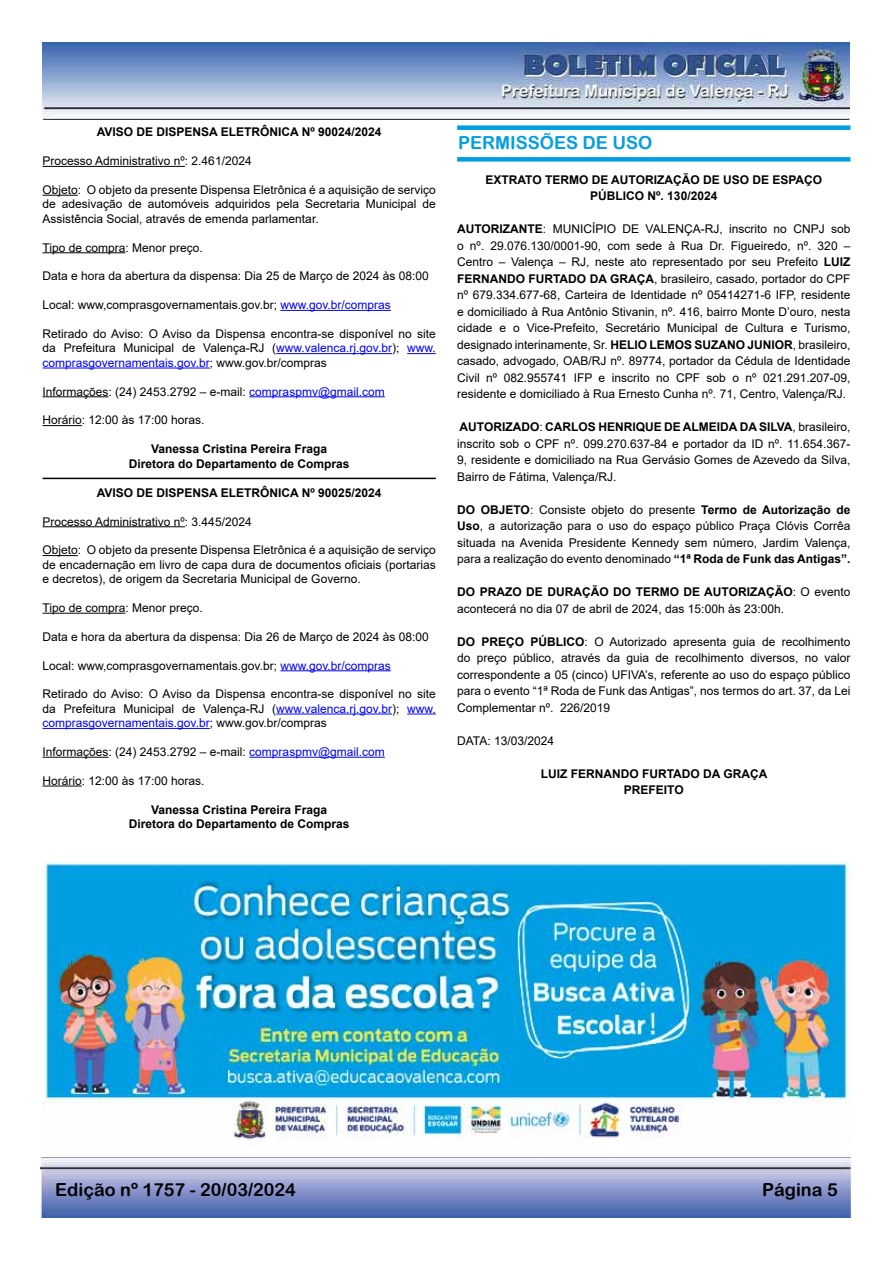
<style>
.page{position:relative;width:893px;height:1263px;background:#fff}
.page>*{position:absolute;margin:0;border:0;box-sizing:border-box;transform-origin:0 0}
.t1{font:18px "Arial Rounded MT Bold";color:#000}
.t2{font:18px "Arial Rounded MT Bold";color:#009fe3}
.t3{font:12px/16.5px "Arial";color:#000;text-align:justify}
.t4{font:700 12px/14.4px "Arial";color:#000;text-align:center}
.s1{color:#00f}
.s2{font-weight:700}
</style>
<div class="page">
<img style="left:43px;top:43px;width:806px;height:76px">
<img style="left:40px;top:1158px;width:811px;height:60px">
<div style="left:457px;top:157px;width:393px;height:5px;background:#009fe3"></div>
<div style="left:457px;top:125px;width:393px;height:5px;background:#009fe3"></div>
<hr style="left:43px;top:166px;width:142px;height:1px;background:#000">
<hr style="left:43px;top:195px;width:35px;height:1px;background:#000">
<hr style="left:43px;top:252px;width:82px;height:1px;background:#000">
<hr style="left:280px;top:310px;width:111px;height:1px;background:#00f">
<hr style="left:276px;top:353px;width:116px;height:1px;background:#00f">
<svg style="left:407px;top:353px;width:29px;height:1px"></svg>
<hr style="left:43px;top:368px;width:167px;height:1px;background:#00f">
<hr style="left:43px;top:396px;width:66px;height:1px;background:#000">
<hr style="left:249px;top:396px;width:136px;height:1px;background:#00f">
<hr style="left:43px;top:425px;width:39px;height:1px;background:#000">
<hr style="left:43px;top:478px;width:393px;height:1px;background:#000">
<hr style="left:43px;top:526px;width:142px;height:1px;background:#000">
<hr style="left:43px;top:555px;width:35px;height:1px;background:#000">
<hr style="left:43px;top:613px;width:82px;height:1px;background:#000">
<hr style="left:280px;top:670px;width:111px;height:1px;background:#00f">
<hr style="left:276px;top:713px;width:116px;height:1px;background:#00f">
<svg style="left:407px;top:713px;width:29px;height:1px"></svg>
<hr style="left:43px;top:728px;width:167px;height:1px;background:#00f">
<hr style="left:43px;top:757px;width:66px;height:1px;background:#000">
<hr style="left:249px;top:757px;width:136px;height:1px;background:#00f">
<hr style="left:43px;top:785px;width:39px;height:1px;background:#000">
<img style="left:43px;top:861px;width:807px;height:279px">
<p class="t4" style="left:97px;top:125px;width:286px">AVISO DE DISPENSA ELETRÔNICA Nº 90024/2024</p>
<p class="t3" style="left:43px;top:153px;width:211px">Processo Administrativo nº: 2.461/2024</p>
<p class="t3" style="left:43px;top:182px;width:395px;line-height:14.4px">Objeto: O objeto da presente Dispensa Eletrônica é a aquisição de serviço de adesivação de automóveis adquiridos pela Secretaria Municipal de Assistência Social, através de emenda parlamentar.</p>
<p class="t3" style="left:43px;top:239px;width:162px">Tipo de compra: Menor preço.</p>
<p class="t3" style="left:43px;top:268px;width:388px">Data e hora da abertura da dispensa: Dia 25 de Março de 2024 às 08:00</p>
<p class="t3" style="left:43px;top:297px;width:350px">Local: www,comprasgovernamentais.gov.br; <span class="s1">www.gov.br/compras</span></p>
<p class="t3" style="left:43px;top:326px;width:395px;line-height:14.4px">Retirado do Aviso: O Aviso da Dispensa encontra-se disponível no site da Prefeitura Municipal de Valença-RJ (<span class="s1">www.valenca.rj.gov.br</span>); <span class="s1">www. comprasgovernamentais.gov.br</span>; www.gov.br/compras</p>
<p class="t3" style="left:43px;top:383px;width:344px">Informações: (24) 2453.2792 – e-mail: <span class="s1">compraspmv@gmail.com</span></p>
<p class="t3" style="left:43px;top:412px;width:164px">Horário: 12:00 às 17:00 horas.</p>
<p class="t4" style="left:129px;top:442px;width:222px">Vanessa Cristina Pereira Fraga<br>Diretora do Departamento de Compras</p>
<p class="t4" style="left:97px;top:485px;width:286px">AVISO DE DISPENSA ELETRÔNICA Nº 90025/2024</p>
<p class="t3" style="left:43px;top:513px;width:211px">Processo Administrativo nº: 3.445/2024</p>
<p class="t3" style="left:43px;top:543px;width:395px;line-height:14.4px">Objeto: O objeto da presente Dispensa Eletrônica é a aquisição de serviço de encadernação em livro de capa dura de documentos oficiais (portarias e decretos), de origem da Secretaria Municipal de Governo.</p>
<p class="t3" style="left:43px;top:599px;width:162px">Tipo de compra: Menor preço.</p>
<p class="t3" style="left:43px;top:628px;width:388px">Data e hora da abertura da dispensa: Dia 26 de Março de 2024 às 08:00</p>
<p class="t3" style="left:43px;top:657px;width:350px">Local: www,comprasgovernamentais.gov.br; <span class="s1">www.gov.br/compras</span></p>
<p class="t3" style="left:43px;top:687px;width:395px;line-height:14.4px">Retirado do Aviso: O Aviso da Dispensa encontra-se disponível no site da Prefeitura Municipal de Valença-RJ (<span class="s1">www.valenca.rj.gov.br</span>); <span class="s1">www. comprasgovernamentais.gov.br</span>; www.gov.br/compras</p>
<p class="t3" style="left:43px;top:743px;width:344px">Informações: (24) 2453.2792 – e-mail: <span class="s1">compraspmv@gmail.com</span></p>
<p class="t3" style="left:43px;top:772px;width:164px">Horário: 12:00 às 17:00 horas.</p>
<p class="t4" style="left:129px;top:802px;width:222px">Vanessa Cristina Pereira Fraga<br>Diretora do Departamento de Compras</p>
<h1 class="t2" style="left:458px;top:132px;width:196px">PERMISSÕES DE USO</h1>
<p class="t4" style="left:485px;top:171px;width:338px;line-height:16.5px">EXTRATO TERMO DE AUTORIZAÇÃO DE USO DE ESPAÇO<br>PÚBLICO Nº. 130/2024</p>
<p class="t3" style="left:457px;top:221px;width:395px"><span class="s2">AUTORIZANTE</span>: MUNICÍPIO DE VALENÇA-RJ, inscrito no CNPJ sob o nº. 29.076.130/0001-90, com sede à Rua Dr. Figueiredo, nº. 320 – Centro – Valença – RJ, neste ato representado por seu Prefeito <span class="s2">LUIZ FERNANDO FURTADO DA GRAÇA</span>, brasileiro, casado, portador do CPF nº 679.334.677-68, Carteira de Identidade nº 05414271-6 IFP, residente e domiciliado à Rua Antônio Stivanin, nº. 416, bairro Monte D’ouro, nesta cidade e o Vice-Prefeito, Secretário Municipal de Cultura e Turismo, designado interinamente, Sr. <span class="s2">HELIO LEMOS SUZANO JUNIOR</span>, brasileiro, casado, advogado, OAB/RJ nº. 89774, portador da Cédula de Identidade Civil nº 082.955741 IFP e inscrito no CPF sob o nº 021.291.207-09, residente e domiciliado à Rua Ernesto Cunha nº. 71, Centro, Valença/RJ.</p>
<p class="t3" style="left:457px;top:419px;width:395px"><span class="s2">AUTORIZADO</span>: <span class="s2">CARLOS HENRIQUE DE ALMEIDA DA SILVA</span>, brasileiro, inscrito sob o CPF nº. 099.270.637-84 e portador da ID nº. 11.654.367- 9, residente e domiciliado na Rua Gervásio Gomes de Azevedo da Silva, Bairro de Fátima, Valença/RJ.</p>
<p class="t3" style="left:457px;top:501px;width:395px"><span class="s2">DO OBJETO</span>: Consiste objeto do presente <span class="s2">Termo de Autorização de Uso</span>, a autorização para o uso do espaço público Praça Clóvis Corrêa situada na Avenida Presidente Kennedy sem número, Jardim Valença, para a realização do evento denominado <span class="s2">“1ª Roda de Funk das Antigas”.</span></p>
<p class="t3" style="left:457px;top:584px;width:395px"><span class="s2">DO PRAZO DE DURAÇÃO DO TERMO DE AUTORIZAÇÃO</span>: O evento acontecerá no dia 07 de abril de 2024, das 15:00h às 23:00h.</p>
<p class="t3" style="left:457px;top:633px;width:395px"><span class="s2">DO PREÇO PÚBLICO</span>: O Autorizado apresenta guia de recolhimento do preço público, através da guia de recolhimento diversos, no valor correspondente a 05 (cinco) UFIVA’s, referente ao uso do espaço público para o evento “1ª Roda de Funk das Antigas”, nos termos do art. 37, da Lei Complementar nº. 226/2019</p>
<p class="t3" style="left:457px;top:732px;width:98px">DATA: 13/03/2024</p>
<p class="t4" style="left:541px;top:765px;width:228px;line-height:16.5px">LUIZ FERNANDO FURTADO DA GRAÇA<br>PREFEITO</p>
<h1 class="t1" style="left:55px;top:1179px;width:242px">Edição nº 1757 - 20/03/2024</h1>
<h1 class="t1" style="left:762px;top:1179px;width:77px">Página 5</h1>
</div>
